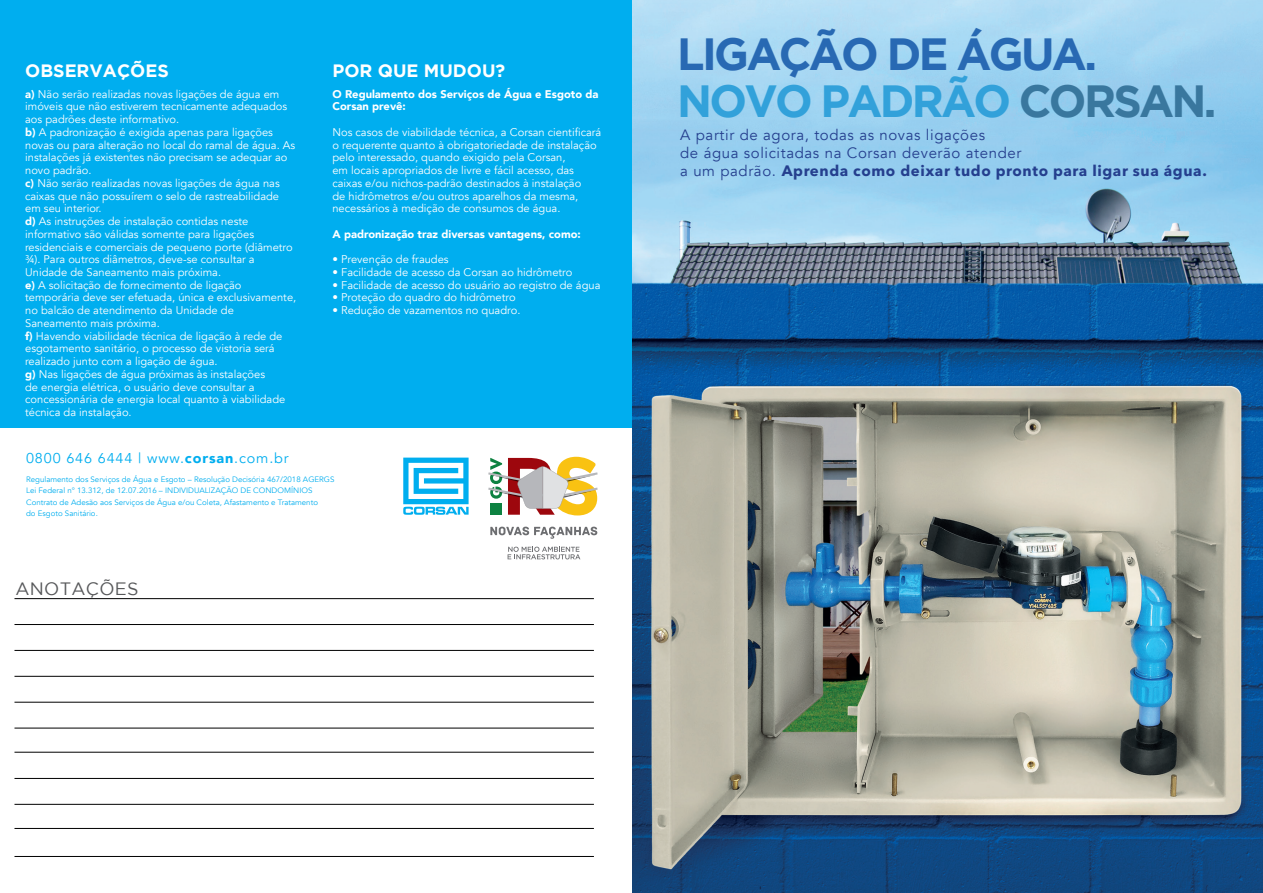
<style>
.page{position:relative;width:1263px;height:893px;background:#fff}
.page>*{position:absolute;margin:0;border:0;box-sizing:border-box;transform-origin:0 0}
.t1{font:700 45px "Gotham";letter-spacing:-.06em;color:#32a1da}
.t2{font:700 45px "Gotham";letter-spacing:-.06em;color:#2869b3}
.t3{font:700 17.85px "Gotham";color:#fff}
.t4{font:17.85px "Gotham";letter-spacing:.015em;color:#57585a}
.t5{font:15px "Avenir";letter-spacing:.04em;color:#253f8e}
.t6{font:700 15px "Avenir Next LT Pro";letter-spacing:.04em;color:#253f8e}
.t7{font:14.25px "Avenir";letter-spacing:.06em;color:#00aeef}
.t8{font:11.1px/12.8px "Avenir";color:#fff}
.t9{font:900 11.1px/12.8px "Avenir";color:#fff}
.t10{font:7.8px "Avenir";color:#00aeef}
.s1{font-weight:900}
.s2{color:#39779e}
.s3{font-family:"Avenir";font-weight:400}
</style>
<div class="page">
<img style="left:631px;top:0;width:632px;height:893px">
<div style="left:0;top:0;width:631px;height:893px;background:#00aeef"></div>
<div style="left:0;top:429px;width:631px;height:464px;background:#fff"></div>
<hr style="left:14px;top:598px;width:580px;height:1px;background:#000">
<hr style="left:14px;top:624px;width:580px;height:1px;background:#000">
<hr style="left:14px;top:650px;width:580px;height:1px;background:#000">
<hr style="left:14px;top:676px;width:580px;height:1px;background:#000">
<hr style="left:14px;top:702px;width:580px;height:1px;background:#000">
<hr style="left:14px;top:778px;width:580px;height:1px;background:#000">
<hr style="left:14px;top:728px;width:580px;height:1px;background:#000">
<hr style="left:14px;top:804px;width:580px;height:1px;background:#000">
<hr style="left:14px;top:752px;width:580px;height:1px;background:#000">
<hr style="left:14px;top:828px;width:580px;height:1px;background:#000">
<hr style="left:14px;top:856px;width:580px;height:1px;background:#000">
<svg style="left:490px;top:527px;width:107px;height:12px"></svg>
<svg style="left:508px;top:547px;width:72px;height:12px"></svg>
<svg style="left:403px;top:458px;width:66px;height:57px"></svg>
<svg style="left:488px;top:457px;width:110px;height:58px"></svg>
<p class="t3" style="left:25px;top:61px;width:145px">OBSERVAÇÕES</p>
<p class="t8" style="left:25px;top:88px;width:264px"><span class="s1">a)</span> Não serão realizadas novas ligações de água em imóveis que não estiverem tecnicamente adequados aos padrões deste informativo.</p>
<p class="t8" style="left:25px;top:126px;width:272px"><span class="s1">b)</span> A padronização é exigida apenas para ligações novas ou para alteração no local do ramal de água. As instalações já existentes não precisam se adequar ao novo padrão.</p>
<p class="t8" style="left:25px;top:177px;width:256px;text-align:justify"><span class="s1">c)</span> Não serão realizadas novas ligações de água nas caixas que não possuírem o selo de rastreabilidade em seu interior.</p>
<p class="t8" style="left:25px;top:215px;width:269px"><span class="s1">d)</span> As instruções de instalação contidas neste informativo são válidas somente para ligações residenciais e comerciais de pequeno porte (diâmetro ¾). Para outros diâmetros, deve-se consultar a Unidade de Saneamento mais próxima.</p>
<p class="t8" style="left:25px;top:279px;width:273px"><span class="s1">e)</span> A solicitação de fornecimento de ligação temporária deve ser efetuada, única e exclusivamente, no balcão de atendimento da Unidade de Saneamento mais próxima.</p>
<p class="t8" style="left:25px;top:330px;width:259px"><span class="s1">f)</span> Havendo viabilidade técnica de ligação à rede de esgotamento sanitário, o processo de vistoria será realizado junto com a ligação de água.</p>
<p class="t8" style="left:25px;top:368px;width:262px"><span class="s1">g)</span> Nas ligações de água próximas às instalações<br>de energia elétrica, o usuário deve consultar a concessionária de energia local quanto à viabilidade técnica da instalação.</p>
<p class="t3" style="left:332px;top:61px;width:174px">POR QUE MUDOU?</p>
<p class="t9" style="left:332px;top:87px;width:268px">O Regulamento dos Serviços de Água e Esgoto da<br>Corsan prevê:</p>
<p class="t8" style="left:332px;top:126px;width:270px">Nos casos de viabilidade técnica, a Corsan cientificará o requerente quanto à obrigatoriedade de instalação pelo interessado, quando exigido pela Corsan,<br>em locais apropriados de livre e fácil acesso, das caixas e/ou nichos-padrão destinados à instalação<br>de hidrômetros e/ou outros aparelhos da mesma, necessários à medição de consumos de água.</p>
<p class="t9" style="left:332px;top:227px;width:250px">A padronização traz diversas vantagens, como:</p>
<p class="t8" style="left:332px;top:253px;width:118px">• Prevenção de fraudes</p>
<p class="t8" style="left:332px;top:266px;width:241px">• Facilidade de acesso da Corsan ao hidrômetro</p>
<p class="t8" style="left:332px;top:279px;width:270px">• Facilidade de acesso do usuário ao registro de água</p>
<p class="t8" style="left:332px;top:291px;width:185px">• Proteção do quadro do hidrômetro</p>
<p class="t8" style="left:332px;top:304px;width:189px">• Redução de vazamentos no quadro.</p>
<p class="t7" style="left:26px;top:450px;width:264px">0800 646 6444 | www.<span class="s1">corsan</span>.com.br</p>
<p class="t10" style="left:26px;top:475px;width:310px">Regulamento dos Serviços de Água e Esgoto – Resolução Decisória 467/2018 AGERGS</p>
<p class="t10" style="left:26px;top:486px;width:288px">Lei Federal n° 13.312, de 12.07.2016 – INDIVIDUALIZAÇÃO DE CONDOMÍNIOS</p>
<p class="t10" style="left:26px;top:497px;width:293px">Contrato de Adesão aos Serviços de Água e/ou Coleta, Afastamento e Tratamento</p>
<p class="t10" style="left:26px;top:509px;width:73px">do Esgoto Sanitário.</p>
<p class="t4" style="left:16px;top:579px;width:124px">ANOTAÇÕES</p>
<p class="t2" style="left:677px;top:28px;width:421px">LIGAÇÃO DE ÁGUA.</p>
<p class="t1" style="left:677px;top:75px;width:541px">NOVO PADRÃO <span class="s2">CORSAN.</span></p>
<p class="t5" style="left:680px;top:126px;width:306px">A partir de agora, todas as novas ligações</p>
<p class="t5" style="left:680px;top:144px;width:343px">de água solicitadas na Corsan deverão atender</p>
<p class="t6" style="left:680px;top:162px;width:528px"><span class="s3">a um padrão.</span> Aprenda como deixar tudo pronto para ligar sua água.</p>
</div>
